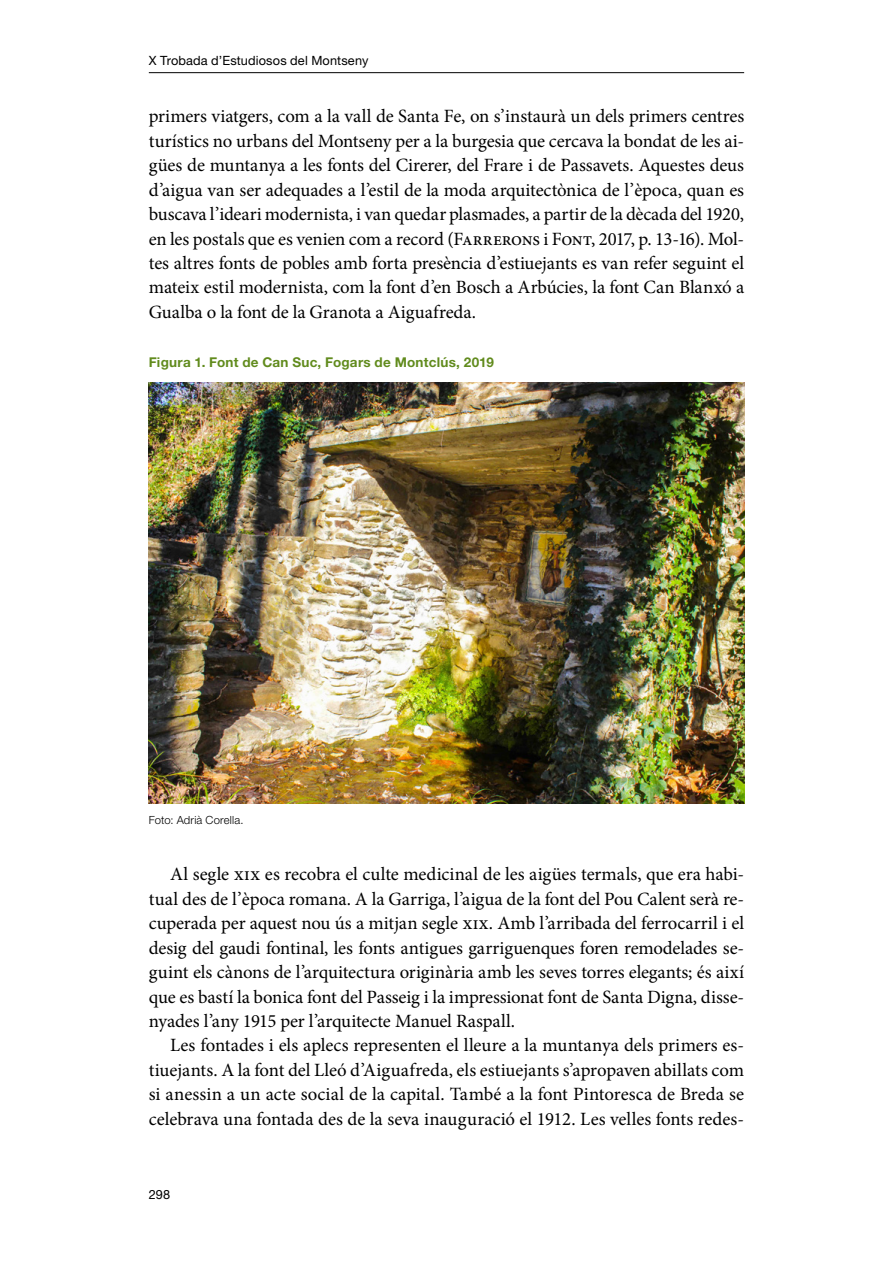
<style>
.page{position:relative;width:893px;height:1263px;background:#fff}
.page>*{position:absolute;margin:0;border:0;box-sizing:border-box;transform-origin:0 0}
.Text_N1__Sangria{font:18.75px/24.5px "Minion Pro";letter-spacing:-.01em;color:#000;text-align:justify}
.Taulas_Color_Titol{font:700 13.5px "Helvetica Neue LT Std";letter-spacing:.02em;color:#618b1d}
.t1{font:12.75px "Helvetica Neue LT Std";letter-spacing:.01em;color:#000}
.Taulas_Color_Font{font:300 11.25px "Helvetica Neue LT Std";letter-spacing:.015em;color:#000}
</style>
<div class="page">
<hr style="left:149px;top:72px;width:595px;height:1px;background:#000">
<img style="left:149px;top:383px;width:595px;height:420px">
<p class="t1" style="left:149px;top:53px;width:221px">X Trobada d’Estudiosos del Montseny</p>
<p class="Text_N1__Sangria" style="left:149px;top:104px;width:597px">primers viatgers, com a la vall de Santa Fe, on s’instaurà un dels primers centres turístics no urbans del Montseny per a la burgesia que cercava la bondat de les ai&shy;gües de muntanya a les fonts del Cirerer, del Frare i de Passavets. Aquestes deus d’aigua van ser adequades a l’estil de la moda arquitectònica de l’època, quan es buscava l’ideari modernista, i van quedar plasmades, a partir de la dècada del 1920, en les postals que es venien com a record (Farrerons i Font, 2017, p. 13-16). Mol&shy;tes altres fonts de pobles amb forta presència d’estiuejants es van refer seguint el mateix estil modernista, com la font d’en Bosch a Arbúcies, la font Can Blanxó a Gualba o la font de la Granota a Aiguafreda.</p>
<p class="Taulas_Color_Titol" style="left:149px;top:354px;width:347px">Figura 1. Font de Can Suc, Fogars de Montclús, 2019</p>
<p class="Taulas_Color_Font" style="left:149px;top:813px;width:96px">Foto: Adrià Corella.</p>
<p class="Text_N1__Sangria" style="left:149px;top:862px;width:597px;text-indent:21px">Al segle xix es recobra el culte medicinal de les aigües termals, que era habi&shy;tual des de l’època romana. A la Garriga, l’aigua de la font del Pou Calent serà re&shy;cuperada per aquest nou ús a mitjan segle xix. Amb l’arribada del ferrocarril i el desig del gaudi fontinal, les fonts antigues garriguenques foren remodelades se&shy;guint els cànons de l’arquitectura originària amb les seves torres elegants; és així que es bastí la bonica font del Passeig i la impressionat font de Santa Digna, disse&shy;nyades l’any 1915 per l’arquitecte Manuel Raspall.</p>
<p class="Text_N1__Sangria" style="left:149px;top:1033px;width:597px;text-indent:21px">Les fontades i els aplecs representen el lleure a la muntanya dels primers es&shy;tiuejants. A la font del Lleó d’Aiguafreda, els estiuejants s’apropaven abillats com si anessin a un acte social de la capital. També a la font Pintoresca de Breda se celebrava una fontada des de la seva inauguració el 1912. Les velles fonts redes-</p>
<p class="t1" style="left:149px;top:1186px;width:23px">298</p>
</div>
